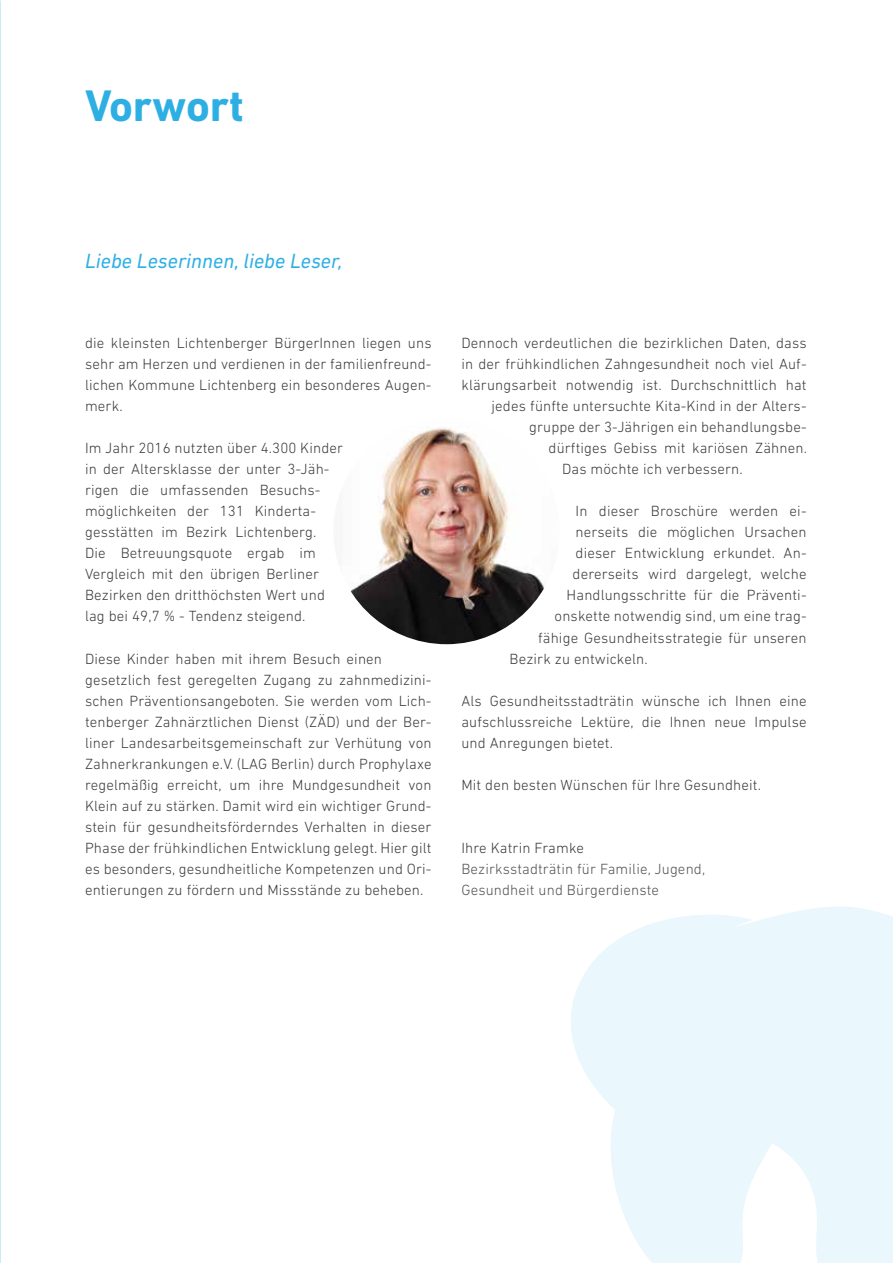
<style>
.page{position:relative;width:893px;height:1263px;background:#fff}
.page>*{position:absolute;margin:0;border:0;box-sizing:border-box;transform-origin:0 0}
.t1{font:700 45px "DIN Next LT Pro";color:#2eafe4}
.t2{font:italic 21px "DIN Next LT Pro";color:#2eafe4}
.t3{font:300 15px/21px "DIN Next LT Pro";letter-spacing:.01em;color:#3c3c3b;text-align:justify}
.t4{font:300 15px "DIN Next LT Pro";letter-spacing:.01em;color:#555454}
</style>
<div class="page">
<svg style="left:571px;top:907px;width:322px;height:356px;fill:#eaf7fc"></svg>
<img style="left:333px;top:418px;width:227px;height:226px;border-radius:113px">
<h1 class="t1" style="left:85px;top:80px;width:160px">Vorwort</h1>
<h2 class="t2" style="left:85px;top:249px;width:259px">Liebe Leserinnen, liebe Leser,</h2>
<p class="t3" style="left:85px;top:333px;width:348px">die kleinsten Lichtenberger BürgerInnen liegen uns sehr am Herzen und verdienen in der familienfreund&shy;lichen Kommune Lichtenberg ein besonderes Augen&shy;merk.</p>
<p class="t3" style="left:85px;top:438px;width:260px;text-align:left">Im Jahr 2016 nutzten über 4.300 Kinder in der Altersklasse der unter 3-Jäh&shy;rigen die umfassenden Besuchs&shy;möglichkeiten der 131 Kinderta&shy;gesstätten im Bezirk Lichtenberg.<br>Die Betreuungsquote ergab im Vergleich mit den übrigen Berliner Bezirken den dritthöchsten Wert und lag bei 49,7 % - Tendenz steigend.</p>
<p class="t3" style="left:85px;top:648px;width:348px;text-align:left">Diese Kinder haben mit ihrem Besuch einen gesetzlich fest geregelten Zugang zu zahnmedizini&shy;schen Präventionsangeboten. Sie werden vom Lich&shy;tenberger Zahnärztlichen Dienst (ZÄD) und der Ber&shy;liner Landesarbeitsgemeinschaft zur Verhütung von Zahnerkrankungen e.V. (LAG Berlin) durch Prophylaxe regelmäßig erreicht, um ihre Mundgesundheit von Klein auf zu stärken. Damit wird ein wichtiger Grund&shy;stein für gesundheitsförderndes Verhalten in dieser Phase der frühkindlichen Entwicklung gelegt. Hier gilt es besonders, gesundheitliche Kompetenzen und Ori&shy;entierungen zu fördern und Missstände zu beheben.</p>
<p class="t3" style="left:461px;top:333px;width:347px">Dennoch verdeutlichen die bezirklichen Daten, dass</p>
<p class="t3" style="left:461px;top:354px;width:347px">in der frühkindlichen Zahngesundheit noch viel Auf-</p>
<p class="t3" style="left:461px;top:375px;width:347px">klärungsarbeit notwendig ist. Durchschnittlich hat</p>
<p class="t3" style="left:492px;top:396px;width:316px">jedes fünfte untersuchte Kita-Kind in der Alters-</p>
<p class="t3" style="left:529px;top:417px;width:279px">gruppe der 3-Jährigen ein behandlungsbe-</p>
<p class="t3" style="left:549px;top:438px;width:260px">dürftiges Gebiss mit kariösen Zähnen.</p>
<p class="t3" style="left:562px;top:459px;width:182px">Das möchte ich verbessern.</p>
<p class="t3" style="left:576px;top:501px;width:232px">In dieser Broschüre werden ei-</p>
<p class="t3" style="left:576px;top:522px;width:233px">nerseits die möglichen Ursachen</p>
<p class="t3" style="left:576px;top:543px;width:232px">dieser Entwicklung erkundet. An-</p>
<p class="t3" style="left:573px;top:564px;width:235px">dererseits wird dargelegt, welche</p>
<p class="t3" style="left:567px;top:585px;width:242px">Handlungsschritte für die Präventi-</p>
<p class="t3" style="left:555px;top:606px;width:254px">onskette notwendig sind, um eine trag-</p>
<p class="t3" style="left:538px;top:627px;width:270px">fähige Gesundheitsstrategie für unseren</p>
<p class="t3" style="left:510px;top:648px;width:140px">Bezirk zu entwickeln.</p>
<p class="t3" style="left:461px;top:690px;width:347px">Als Gesundheitsstadträtin wünsche ich Ihnen eine aufschlussreiche Lektüre, die Ihnen neue Impulse und Anregungen bietet.</p>
<p class="t3" style="left:461px;top:774px;width:301px">Mit den besten Wünschen für Ihre Gesundheit.</p>
<p class="t3" style="left:461px;top:837px;width:124px">Ihre Katrin Framke</p>
<p class="t4" style="left:461px;top:860px;width:245px">Bezirksstadträtin für Familie, Jugend,</p>
<p class="t4" style="left:461px;top:881px;width:199px">Gesundheit und Bürgerdienste</p>
</div>
